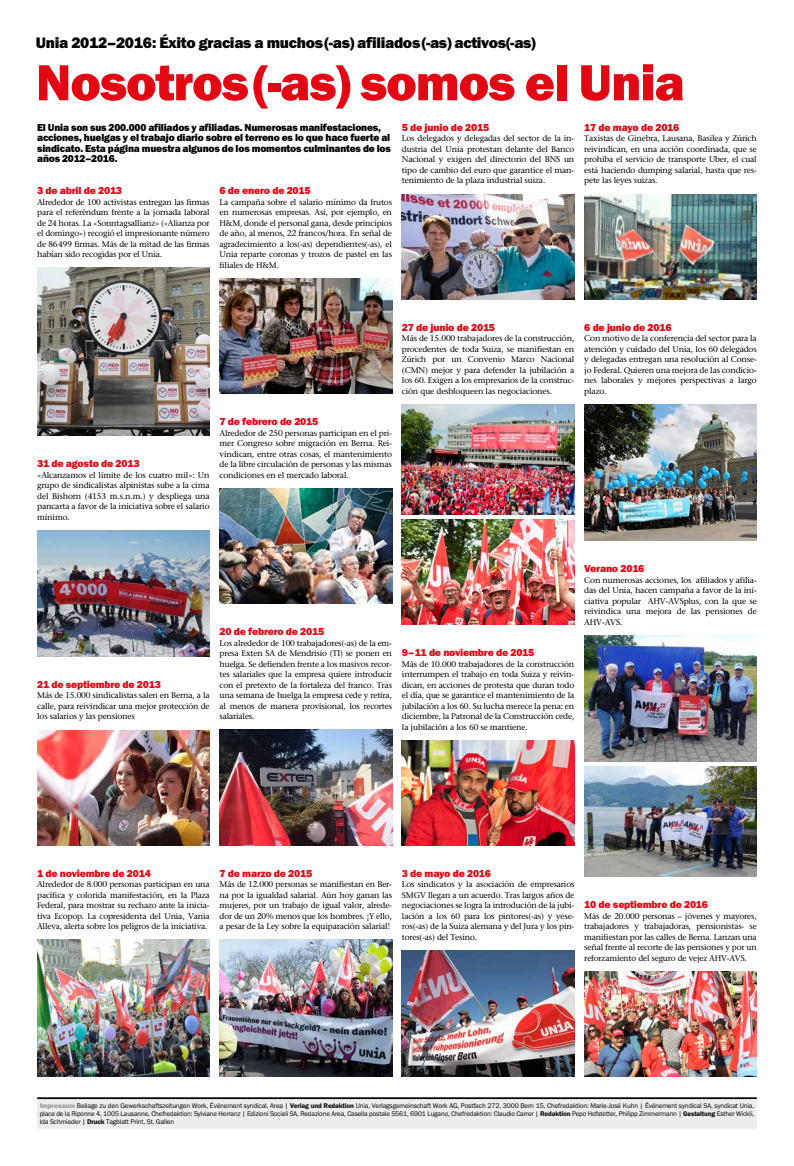
<style>
.page{position:relative;width:794px;height:1166px;background:#fff}
.page>*{position:absolute;margin:0;border:0;box-sizing:border-box;transform-origin:0 0}
.t1{font:52.5px "Franklin Got URWT Hea";letter-spacing:-.02em;color:#e30613}
.t2{font:15.75px "Franklin Got URWT Hea";letter-spacing:-.02em;color:#000}
.t3{font:10.5px "Franklin Got URWT Hea";letter-spacing:-.02em;color:#e30613}
.t4{font:10.5px/10.5px "Franklin Got URWT Hea";letter-spacing:-.02em;color:#000}
.t5{font:8.31px/10.5px "Stone Serif";letter-spacing:-.02em;color:#000;text-align:justify}
.t6{font:7px/7.9px "Franklin Got URWT Boo";letter-spacing:-.02em;color:#000;text-align:justify}
.s1{font-family:"Franklin Got URWT Hea";color:#9d9d9c}
.s2{font-family:"Franklin Got URWT Dem"}
</style>
<div class="page">
<img style="left:37px;top:267px;width:173px;height:168px">
<img style="left:37px;top:530px;width:173px;height:126px">
<img style="left:37px;top:730px;width:173px;height:115px">
<img style="left:37px;top:939px;width:173px;height:137px">
<img style="left:219px;top:278px;width:173px;height:115px">
<img style="left:219px;top:488px;width:173px;height:115px">
<img style="left:219px;top:729px;width:173px;height:116px">
<img style="left:219px;top:940px;width:173px;height:136px">
<img style="left:402px;top:194px;width:172px;height:105px">
<img style="left:402px;top:740px;width:172px;height:105px">
<img style="left:402px;top:950px;width:172px;height:126px">
<img style="left:584px;top:194px;width:172px;height:105px">
<img style="left:584px;top:404px;width:172px;height:136px">
<img style="left:584px;top:635px;width:172px;height:126px">
<img style="left:584px;top:766px;width:172px;height:110px">
<img style="left:584px;top:971px;width:172px;height:106px">
<img style="left:402px;top:404px;width:172px;height:110px">
<img style="left:402px;top:519px;width:172px;height:105px">
<div style="left:37px;top:1099px;width:719px;height:30px;background:#ededed"></div>
<hr style="left:37px;top:1097px;width:719px;height:2px;background:#000">
<h2 class="t2" style="left:36px;top:33px;width:501px">Unia 2012–2016: Éxito gracias a muchos(-as) afiliados(-as) activos(-as)</h2>
<h1 class="t1" style="left:36px;top:52px;width:650px">Nosotros(-as) somos el Unia</h1>
<p class="t4" style="left:37px;top:122px;width:355px">El Unia son sus 200.000 afiliados y afiliadas. Numerosas manifestaciones, acciones, huelgas y el trabajo diario sobre el terreno es lo que hace fuerte al sindicato. Esta página muestra algunos de los momentos culminantes de los años 2012–2016.</p>
<p class="t3" style="left:402px;top:121px;width:89px">5 de junio de 2015</p>
<p class="t5" style="left:402px;top:133px;width:174px">Los delegados y delegadas del sector de la in&shy;dustria del Unia protestan delante del Banco Nacional y exigen del directorio del BNS un tipo de cambio del euro que garantice el man&shy;tenimiento de la plaza industrial suiza.</p>
<p class="t3" style="left:584px;top:121px;width:97px">17 de mayo de 2016</p>
<p class="t5" style="left:584px;top:133px;width:174px">Taxistas de Ginebra, Lausana, Basilea y Zúrich reivindican, en una acción coordinada, que se prohiba el servicio de transporte Uber, el cual está haciendo dumping salarial, hasta que res&shy;pete las leyes suizas.</p>
<p class="t3" style="left:37px;top:184px;width:86px">3 de abril de 2013</p>
<p class="t5" style="left:37px;top:196px;width:174px">Alrededor de 100 activistas entregan las firmas para el referéndum frente a la jornada laboral de 24 horas. La «Sonntagsallianz» («Alianza por el domingo») recogió el impresionante número de 86499 firmas. Más de la mitad de las firmas habían sido recogidas por el Unia.</p>
<p class="t3" style="left:219px;top:184px;width:93px">6 de enero de 2015</p>
<p class="t5" style="left:219px;top:196px;width:174px">La campaña sobre el salario mínimo da frutos en numerosas empresas. Así, por ejemplo, en H&amp;M, donde el personal gana, desde principios de año, al menos, 22 francos/hora. En señal de agradecimiento a los(-as) dependientes(-as), el Unia reparte coronas y trozos de pastel en las filiales de H&amp;M.</p>
<p class="t3" style="left:37px;top:457px;width:104px">31 de agosto de 2013</p>
<p class="t5" style="left:37px;top:469px;width:174px">«Alcanzamos el límite de los cuatro mil»: Un grupo de sindicalistas alpinistas sube a la cima del Bishorn (4153 m.s.n.m.) y despliega una pancarta a favor de la iniciativa sobre el salario mínimo.</p>
<p class="t3" style="left:219px;top:415px;width:100px">7 de febrero de 2015</p>
<p class="t5" style="left:219px;top:427px;width:174px">Alrededor de 250 personas participan en el pri&shy;mer Congreso sobre migración en Berna. Rei&shy;vindican, entre otras cosas, el mantenimiento de la libre circulación de personas y las mismas condiciones en el mercado laboral.</p>
<p class="t3" style="left:402px;top:321px;width:95px">27 de junio de 2015</p>
<p class="t5" style="left:402px;top:333px;width:174px">Más de 15.000 trabajadores de la construcción, procedentes de toda Suiza, se manifiestan en Zúrich por un Convenio Marco Nacional (CMN) mejor y para defender la jubilación a los 60. Exigen a los empresarios de la construc&shy;ción que desbloqueen las negociaciones.</p>
<p class="t3" style="left:584px;top:321px;width:89px">6 de junio de 2016</p>
<p class="t5" style="left:584px;top:333px;width:174px">Con motivo de la conferencia del sector para la atención y cuidado del Unia, los 60 delegados y delegadas entregan una resolución al Conse&shy;jo Federal. Quieren una mejora de las condicio&shy;nes laborales y mejores perspectivas a largo plazo.</p>
<p class="t3" style="left:37px;top:678px;width:125px">21 de septiembre de 2013</p>
<p class="t5" style="left:37px;top:690px;width:174px">Más de 15.000 sindicalistas salen en Berna, a la calle, para reivindicar una mejor protección de los salarios y las pensiones</p>
<p class="t3" style="left:219px;top:625px;width:106px">20 de febrero de 2015</p>
<p class="t5" style="left:219px;top:637px;width:174px">Los alrededor de 100 trabajadores(-as) de la em&shy;presa Exten SA de Mendrisio (TI) se ponen en huelga. Se defienden frente a los masivos recor&shy;tes salariales que la empresa quiere introducir con el pretexto de la fortaleza del franco. Tras una semana de huelga la empresa cede y retira, al menos de manera provisional, los recortes salariales.</p>
<p class="t3" style="left:402px;top:646px;width:134px">9–11 de noviembre de 2015</p>
<p class="t5" style="left:402px;top:658px;width:174px">Más de 10.000 trabajadores de la construcción interrumpen el trabajo en toda Suiza y reivin&shy;dican, en acciones de protesta que duran todo el día, que se garantice el mantenimiento de la jubilación a los 60. Su lucha merece la pena: en diciembre, la Patronal de la Construcción cede, la jubilación a los 60 se mantiene.</p>
<p class="t3" style="left:584px;top:562px;width:62px">Verano 2016</p>
<p class="t5" style="left:584px;top:574px;width:174px">Con numerosas acciones, los afiliados y afilia&shy;das del Unia, hacen campaña a favor de la ini&shy;ciativa popular AHV-AVSplus, con la que se reivindica una mejora de las pensiones de AHV-AVS.</p>
<p class="t3" style="left:37px;top:867px;width:115px">1 de noviembre de 2014</p>
<p class="t5" style="left:37px;top:879px;width:174px">Alrededor de 8.000 personas participan en una pacífica y colorida manifestación, en la Plaza Federal, para mostrar su rechazo ante la inicia&shy;tiva Ecopop. La copresidenta del Unia, Vania Alleva, alerta sobre los peligros de la iniciativa.</p>
<p class="t3" style="left:219px;top:867px;width:94px">7 de marzo de 2015</p>
<p class="t5" style="left:219px;top:879px;width:174px">Más de 12.000 personas se manifiestan en Ber&shy;na por la igualdad salarial. Aún hoy ganan las mujeres, por un trabajo de igual valor, alrede&shy;dor de un 20% menos que los hombres. ¡Y ello, a pesar de la Ley sobre la equiparación salarial!</p>
<p class="t3" style="left:402px;top:867px;width:91px">3 de mayo de 2016</p>
<p class="t5" style="left:402px;top:879px;width:174px">Los sindicatos y la asociación de empresarios SMGV llegan a un acuerdo. Tras largos años de negociaciones se logra la introdución de la jubi&shy;lación a los 60 para los pintores(-as) y yese&shy;ros(-as) de la Suiza alemana y del Jura y los pin&shy;tores(-as) del Tesino.</p>
<p class="t3" style="left:584px;top:898px;width:125px">10 de septiembre de 2016</p>
<p class="t5" style="left:584px;top:910px;width:174px">Más de 20.000 personas – jóvenes y mayores, trabajadores y trabajadoras, pensionistas- se manifiestan por las calles de Berna. Lanzan una señal frente al recorte de las pensiones y por un reforzamiento del seguro de vejez AHV-AVS.</p>
<p class="t6" style="left:40px;top:1102px;width:716px"><span class="s1">Impressum</span> Beilage zu den Gewerkschaftszeitungen Work, Événement syndical, Area | <span class="s2">Verlag und Redaktion</span> Unia, Verlagsgemeinschaft Work AG, Postfach 272, 3000 Bern 15, Chefredaktion: Marie-José Kuhn | Événement syndical SA, syndicat Unia, place de la Riponne 4, 1005 Lausanne, Chefredaktion: Sylviane Herranz | Edizioni Sociali SA, Redazione Area, Casella postale 5561, 6901 Lugano, Chefredaktion: Claudio Carrer | <span class="s2">Redaktion</span> Pepo Hofstetter, Philipp Zimmermann | <span class="s2">Gestaltung</span> Esther Wickli, Ida Schmieder | <span class="s2">Druck</span> Tagblatt Print, St. Gallen</p>
</div>
